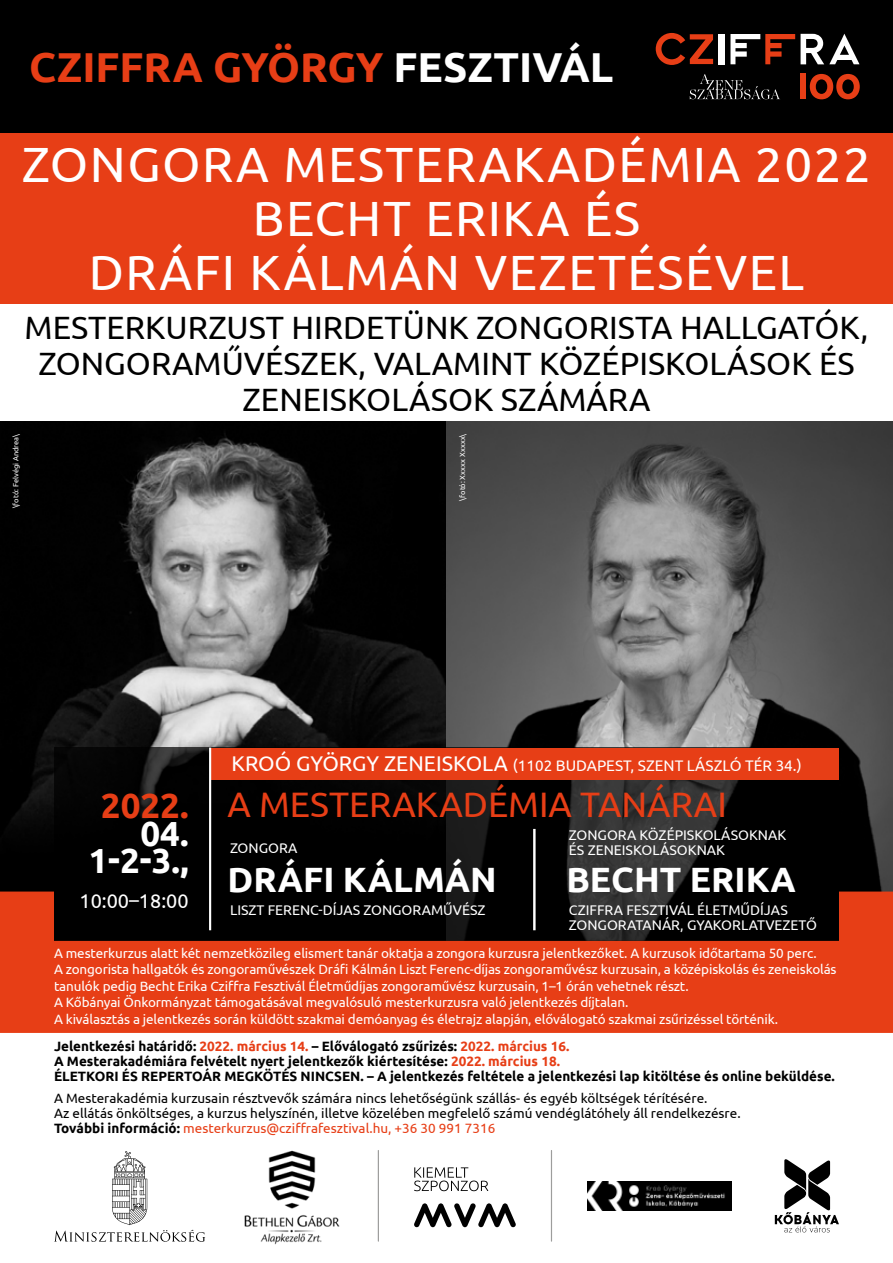
<style>
.page{position:relative;width:893px;height:1263px;background:#fff}
.page>*{position:absolute;margin:0;border:0;box-sizing:border-box;transform-origin:0 0}
.t1{font:49.5px/54px "Ubuntu";letter-spacing:.03em;color:#fff;text-align:center}
.t2{font:700 41.85px "Ubuntu";color:#e73e16}
.t3{font:35.4px "Ubuntu";color:#e73e16}
.t4{font:700 35.1px "Ubuntu";color:#fff}
.t5{font:700 34.8px/27.8px "Ubuntu";color:#fff;text-align:right}
.t6{font:700 34.8px "Ubuntu";color:#e73e16}
.t7{font:32.25px/36px "Ubuntu";color:#000;text-align:center}
.t8{font:19.8px "Ubuntu";color:#fff}
.t9{font:15.3px "Ubuntu";color:#fff}
.t10{font:13.95px/15.5px "Ubuntu";color:#fff}
.t11{font:13.5px/16.5px "Ubuntu";letter-spacing:-.01em;color:#fff}
.t12{font:13.5px/15px "Ubuntu";color:#000}
.t13{font:700 13.5px/15px "Ubuntu";color:#000}
.t14{font:7.5px "Ubuntu";color:#fff}
.s1{color:#fff}
.s2{font-size:21.3px}
.s3{color:#e73e16}
.s4{font-weight:700}
</style>
<div class="page">
<img style="left:0;top:421px;width:893px;height:470px">
<div style="left:0;top:132px;width:893px;height:172px;background:#e73e16"></div>
<svg style="left:54px;top:1151px;width:151px;height:91px"></svg>
<img style="left:244px;top:1150px;width:96px;height:95px">
<svg style="left:414px;top:1167px;width:74px;height:24px"></svg>
<svg style="left:414px;top:1203px;width:102px;height:24px"></svg>
<svg style="left:775px;top:1159px;width:64px;height:73px"></svg>
<img style="left:587px;top:1181px;width:145px;height:29px">
<hr style="left:378px;top:1150px;width:1px;height:91px;background:#9d9d9c">
<hr style="left:551px;top:1150px;width:1px;height:91px;background:#9d9d9c">
<div style="left:0;top:891px;width:893px;height:142px;background:#e73e16"></div>
<svg style="left:54px;top:748px;width:785px;height:193px;background:#0b0a0a"></svg>
<div style="left:211px;top:748px;width:628px;height:31px;background:#e73e16"></div>
<hr style="left:209px;top:748px;width:2px;height:182px;background:#fff">
<hr style="left:533px;top:829px;width:3px;height:101px;background:#fff">
<div style="left:0;top:0;width:893px;height:132px;background:#000"></div>
<div style="left:719px;top:34px;width:6px;height:30px;background:#fff"></div>
<svg style="left:810px;top:74px;width:50px;height:25px"></svg>
<div style="left:801px;top:74px;width:5px;height:25px;background:#e73e16"></div>
<svg style="left:656px;top:33px;width:57px;height:32px"></svg>
<svg style="left:730px;top:34px;width:65px;height:30px"></svg>
<svg style="left:801px;top:34px;width:58px;height:30px"></svg>
<svg style="left:690px;top:74px;width:90px;height:25px"></svg>
<h2 class="t2" style="left:29px;top:42px;width:586px">CZIFFRA GYÖRGY <span class="s1">FESZTIVÁL</span></h2>
<h1 class="t1" style="left:22px;top:136px;width:851px">ZONGORA MESTERAKADÉMIA 2022<br>BECHT ERIKA ÉS<br>DRÁFI KÁLMÁN VEZETÉSÉVEL</h1>
<h3 class="t7" style="left:25px;top:308px;width:845px">MESTERKURZUST HIRDETÜNK ZONGORISTA HALLGATÓK,<br>ZONGORAMŰVÉSZEK, VALAMINT KÖZÉPISKOLÁSOK ÉS<br>ZENEISKOLÁSOK SZÁMÁRA</h3>
<p class="t14" style="left:11px;top:508px;width:76px;rotate:-90deg">\fotó: Felvégi Andrea\</p>
<p class="t14" style="left:458px;top:501px;width:68px;rotate:-90deg">\fotó: Xxxxx Xxxxx\</p>
<h3 class="t6" style="left:101px;top:784px;width:89px">2022.</h3>
<h3 class="t5" style="left:88px;top:819px;width:102px">04.<br>1-2-3.,</h3>
<h3 class="t8" style="left:80px;top:889px;width:111px">10:00–18:00</h3>
<p class="t9" style="left:232px;top:756px;width:571px"><span class="s2">KROÓ GYÖRGY ZENEISKOLA</span> (1102 BUDAPEST, SZENT LÁSZLÓ TÉR 34.)</p>
<h3 class="t3" style="left:227px;top:783px;width:501px">A MESTERAKADÉMIA TANÁRAI</h3>
<p class="t10" style="left:230px;top:840px;width:69px">ZONGORA</p>
<h3 class="t4" style="left:227px;top:858px;width:271px">DRÁFI KÁLMÁN</h3>
<p class="t10" style="left:230px;top:902px;width:257px">LISZT FERENC-DÍJAS ZONGORAMŰVÉSZ</p>
<p class="t10" style="left:569px;top:827px;width:219px">ZONGORA KÖZÉPISKOLÁSOKNAK<br>ÉS ZENEISKOLÁSOKNAK</p>
<h3 class="t4" style="left:566px;top:858px;width:231px">BECHT ERIKA</h3>
<p class="t10" style="left:569px;top:902px;width:250px">CZIFFRA FESZTIVÁL ÉLETMŰDÍJAS<br>ZONGORATANÁR, GYAKORLATVEZETŐ</p>
<p class="t11" style="left:54px;top:944px;width:784px">A mesterkurzus alatt két nemzetközileg elismert tanár oktatja a zongora kurzusra jelentkezőket. A kurzusok időtartama 50 perc.<br>A zongorista hallgatók és zongoraművészek Dráfi Kálmán Liszt Ferenc-díjas zongoraművész kurzusain, a középiskolás és zeneiskolás tanulók pedig Becht Erika Cziffra Fesztivál Életműdíjas zongoraművész kurzusain, 1–1 órán vehetnek részt.<br>A Kőbányai Önkormányzat támogatásával megvalósuló mesterkurzusra való jelentkezés díjtalan.<br>A kiválasztás a jelentkezés során küldött szakmai demóanyag és életrajz alapján, előválogató szakmai zsűrizéssel történik.</p>
<p class="t13" style="left:54px;top:1038px;width:782px">Jelentkezési határidő: <span class="s3">2022. március 14.</span> – Előválogató zsűrizés: <span class="s3">2022. március 16.<br></span>A Mesterakadémiára felvételt nyert jelentkezők kiértesítése: <span class="s3">2022. március 18.<br></span>ÉLETKORI ÉS REPERTOÁR MEGKÖTÉS NINCSEN. – A jelentkezés feltétele a jelentkezési lap kitöltése és online beküldése.</p>
<p class="t12" style="left:54px;top:1090px;width:688px">A Mesterakadémia kurzusain résztvevők számára nincs lehetőségünk szállás- és egyéb költségek térítésére.<br>Az ellátás önköltséges, a kurzus helyszínén, illetve közelében megfelelő számú vendéglátóhely áll rendelkezésre.<br><span class="s4">További információ:</span> <span class="s3">mesterkurzus@cziffrafesztival.hu, +36 30 991 7316</span></p>
</div>
